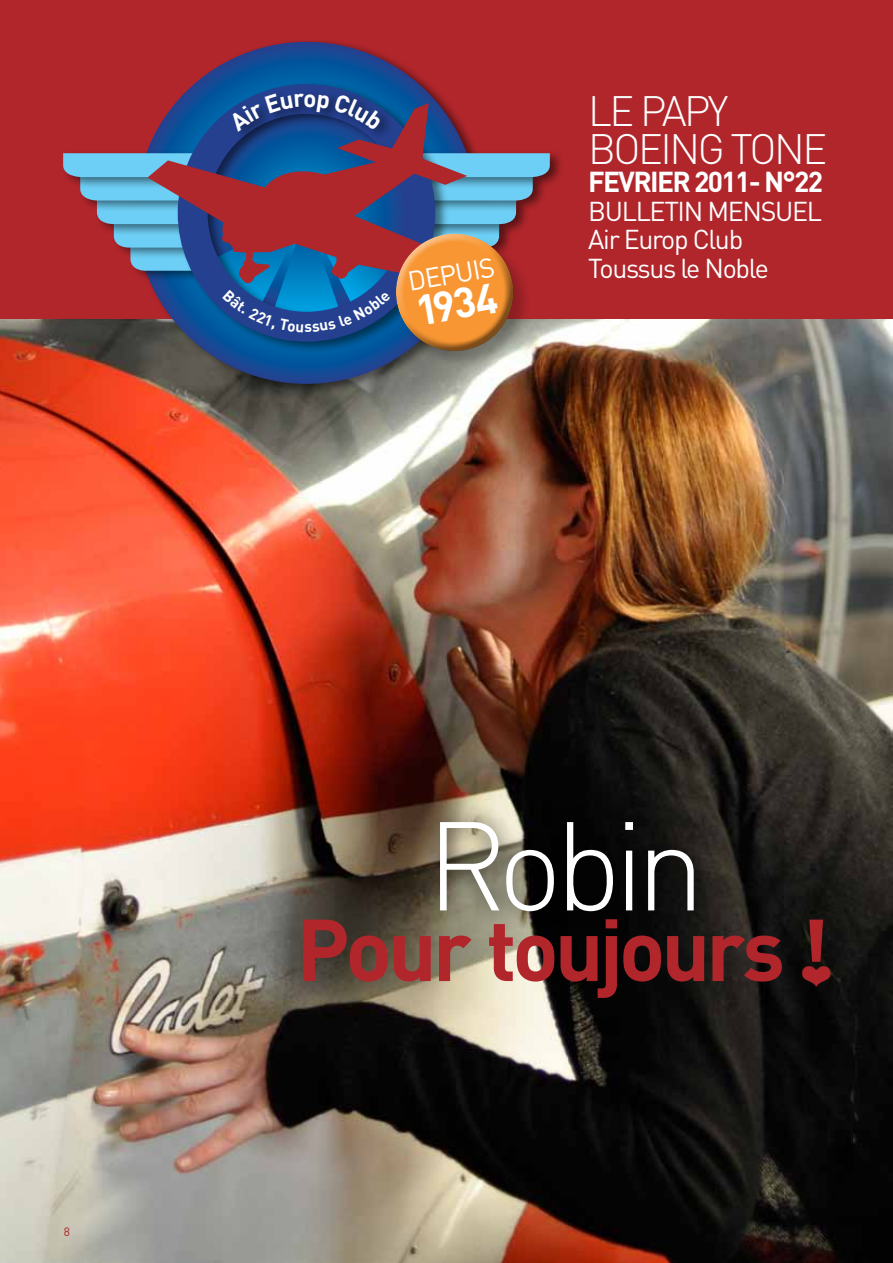
<style>
.page{position:relative;width:893px;height:1263px;background:#fff}
.page>*{position:absolute;margin:0;border:0;box-sizing:border-box;transform-origin:0 0}
.t1{font:300 124.05px "DIN";color:#fff}
.t2{font:700 86.25px "DIN";letter-spacing:-.05em;color:#b0262b}
.t3{font:300 42px/37.5px "DIN";letter-spacing:-.06em;color:#fff}
.t4{font:700 42px "DIN";color:#fff}
.t5{font:700 28.5px "DIN";letter-spacing:-.06em;color:#fff}
.t6{font:27px/28.5px "DIN";letter-spacing:-.05em;color:#fff}
.t7{font:12px "DIN";color:#b0262b}
</style>
<div class="page">
<img style="left:0;top:319px;width:893px;height:944px">
<div style="left:420px;top:801px;width:293px;height:128px;background:#000;opacity:.75"></div>
<div style="left:0;top:0;width:893px;height:319px;background:#b0262b"></div>
<div style="left:133px;top:40px;width:358px;height:355px;background:#000;opacity:.5"></div>
<svg style="left:136px;top:42px;width:341px;height:342px;background:#114c96"></svg>
<div style="left:350px;top:148px;width:214px;height:40px;background:#000;opacity:.5"></div>
<div style="left:64px;top:148px;width:211px;height:40px;background:#ad252a"></div>
<svg style="left:174px;top:80px;width:265px;height:23px;background:#254a86"></svg>
<div style="left:220px;top:89px;width:182px;height:57px;background:#005a9f"></div>
<div style="left:231px;top:88px;width:161px;height:53px;background:#000;opacity:.5"></div>
<svg style="left:148px;top:103px;width:319px;height:50px"></svg>
<div style="left:395px;top:233px;width:136px;height:136px;background:#000;opacity:.2"></div>
<svg style="left:802px;top:966px;width:28px;height:21px"></svg>
<svg style="left:64px;top:153px;width:486px;height:210px"></svg>
<svg style="left:228px;top:93px;width:156px;height:38px;background:#1b3b7f"></svg>
<p class="t7" style="left:64px;top:1224px;width:8px">8</p>
<p class="t6" style="left:406px;top:267px;width:89px;rotate:-10deg">Depuis</p>
<h3 class="t4" style="left:411px;top:284px;width:84px;rotate:-10deg">1934</h3>
<h3 class="t3" style="left:588px;top:92px;width:241px">LE PAPY<br>BOEING TONE</h3>
<p class="t5" style="left:588px;top:163px;width:236px">Fevrier 2011- n°22</p>
<p class="t6" style="left:588px;top:196px;width:235px">Bulletin mensuel<br>Air Europ Club<br>Toussus le N oble</p>
<h1 class="t1" style="left:426px;top:789px;width:280px">ROBIN</h1>
<h2 class="t2" style="left:296px;top:893px;width:535px">Pour toujours !</h2>
</div>
